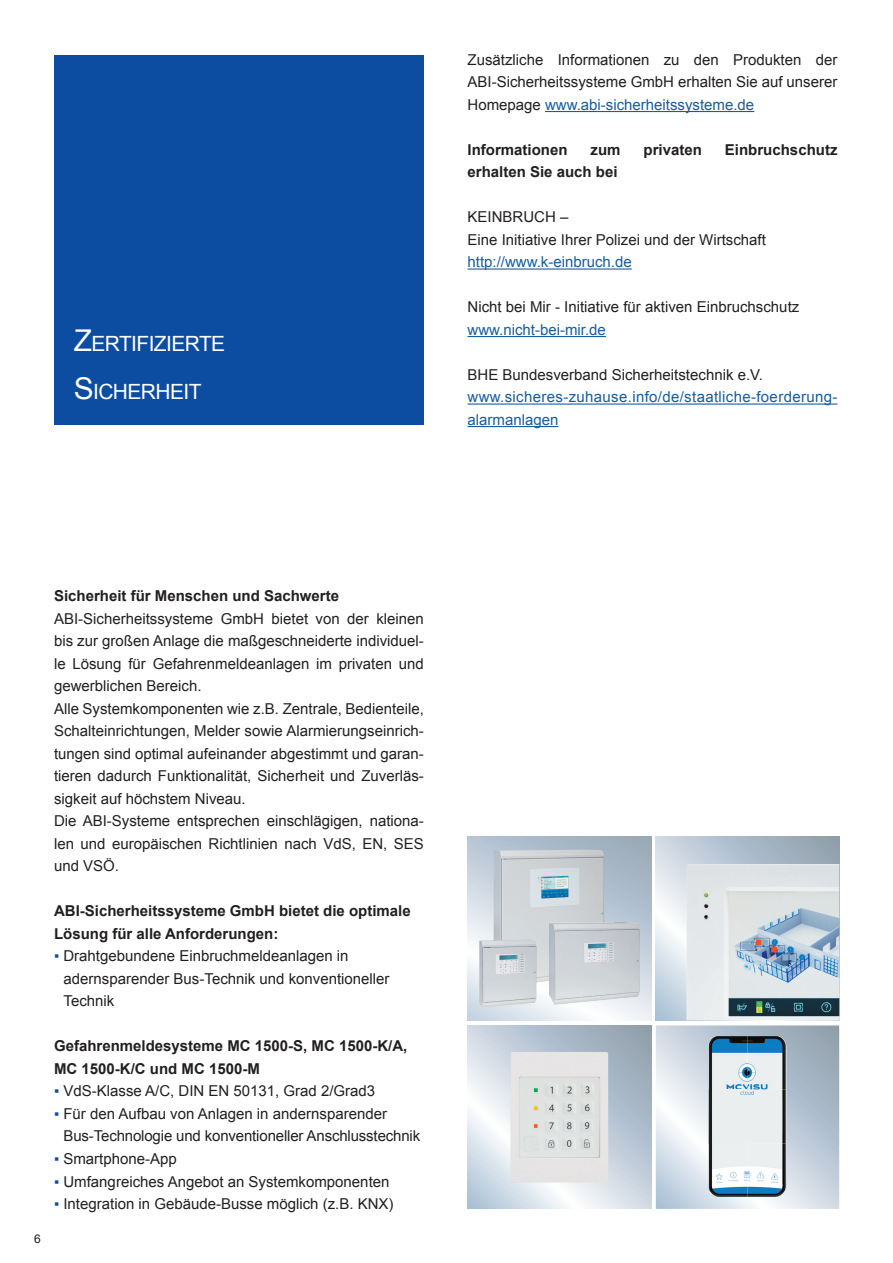
<style>
.page{position:relative;width:893px;height:1263px;background:#fff}
.page>*{position:absolute;margin:0;border:0;box-sizing:border-box;transform-origin:0 0}
.t1{font:21px "Arial";letter-spacing:-.03em;color:#fff}
.t2{font:15px/22.5px "Arial";color:#231f20}
.t3{font:700 15px/22.5px "Arial";color:#231f20}
.t4{font:15px/22.5px "Arial";letter-spacing:.025em;color:#175d9e}
.t5{font:15px "Arial";color:#175d9e}
.t6{font:12px "Arial";color:#231f20}
.s1{font-size:30px}
.s2{color:#175d9e}
.s3{color:#0d4da1}
</style>
<div class="page">
<div style="left:54px;top:55px;width:370px;height:369px;background:#0d4da1"></div>
<hr style="left:545px;top:111px;width:209px;height:1px;background:#175d9e">
<hr style="left:467px;top:268px;width:165px;height:2px;background:#175d9e">
<hr style="left:467px;top:336px;width:139px;height:1px;background:#175d9e">
<hr style="left:467px;top:403px;width:370px;height:2px;background:#175d9e">
<hr style="left:467px;top:426px;width:91px;height:1px;background:#175d9e">
<svg style="left:467px;top:836px;width:184px;height:184px;background:#c6d1db"></svg>
<img style="left:494px;top:849px;width:110px;height:138px">
<img style="left:479px;top:940px;width:57px;height:67px">
<img style="left:549px;top:922px;width:90px;height:83px">
<svg style="left:656px;top:836px;width:183px;height:184px;background:#c5d0da"></svg>
<img style="left:686px;top:864px;width:153px;height:156px">
<svg style="left:656px;top:1025px;width:183px;height:184px;background:#c9d3dd"></svg>
<img style="left:708px;top:1036px;width:78px;height:161px">
<svg style="left:468px;top:1025px;width:183px;height:184px;background:#c7d2dc"></svg>
<img style="left:510px;top:1052px;width:98px;height:130px">
<h1 class="t1" style="left:74px;top:330px;width:153px"><span class="s1">Z</span>ERTIFIZIERTE</h1>
<h1 class="t1" style="left:74px;top:378px;width:129px"><span class="s1">S</span>ICHERHEIT</h1>
<p class="t2" style="left:467px;top:49px;width:371px;text-align:justify">Zusätzliche Informationen zu den Produkten der ABI-Sicherheitssysteme GmbH erhalten Sie auf unserer Homepage <span class="s2">www.abi-sicherheitssysteme.de</span></p>
<p class="t3" style="left:467px;top:139px;width:102px">Informationen</p>
<p class="t3" style="left:591px;top:139px;width:32px">zum</p>
<p class="t3" style="left:644px;top:139px;width:60px">privaten</p>
<p class="t3" style="left:725px;top:139px;width:114px">Einbruchschutz</p>
<p class="t3" style="left:467px;top:161px;width:152px">erhalten Sie auch bei</p>
<p class="t2" style="left:467px;top:206px;width:300px">KEINBRUCH –<br>Eine Initiative Ihrer Polizei und der Wirtschaft</p>
<p class="t5" style="left:467px;top:252px;width:166px">http://www.k-einbruch.de</p>
<p class="t2" style="left:467px;top:296px;width:333px">Nicht bei Mir - Initiative für aktiven Einbruchschutz</p>
<p class="t5" style="left:467px;top:320px;width:140px">www.nicht-bei-mir.de</p>
<p class="t2" style="left:467px;top:364px;width:297px">BHE Bundesverband Sicherheitstechnik e.V.</p>
<p class="t4" style="left:467px;top:386px;width:371px">www.sicheres-zuhause.info/de/staatliche-foerderung&shy;alarmanlagen</p>
<p class="t6" style="left:34px;top:1230px;width:8px">6</p>
<p class="t3" style="left:54px;top:585px;width:287px">Sicherheit für Menschen und Sachwerte</p>
<p class="t2" style="left:54px;top:607px;width:371px">ABI-Sicherheitssysteme GmbH bietet von der kleinen bis zur großen Anlage die maßgeschneiderte individuel&shy;le Lösung für Gefahrenmeldeanlagen im privaten und gewerblichen Bereich.<br>Alle Systemkomponenten wie z.B. Zentrale, Bedienteile, Schalteinrichtungen, Melder sowie Alarmierungseinrich&shy;tungen sind optimal aufeinander abgestimmt und garan&shy;tieren dadurch Funktionalität, Sicherheit und Zuverläs&shy;sigkeit auf höchstem Niveau.<br>Die ABI-Systeme entsprechen einschlägigen, nationa&shy;len und europäischen Richtlinien nach VdS, EN, SES und VSÖ.</p>
<p class="t3" style="left:54px;top:900px;width:358px">ABI-Sicherheitssysteme GmbH bietet die optimale<br>Lösung für alle Anforderungen:</p>
<p class="t2" style="left:64px;top:945px;width:328px;text-indent:-10px"><span class="s3">▪</span> Drahtgebundene Einbruchmeldeanlagen in adernsparender Bus-Technik und konventioneller<br>Technik</p>
<p class="t3" style="left:54px;top:1035px;width:355px">Gefahrenmeldesysteme MC 1500-S, MC 1500-K/A,<br>MC 1500-K/C und MC 1500-M</p>
<p class="t2" style="left:54px;top:1080px;width:323px"><span class="s3">▪</span> VdS-Klasse A/C, DIN EN 50131, Grad 2/Grad3</p>
<p class="t2" style="left:64px;top:1102px;width:358px;text-indent:-10px"><span class="s3">▪</span> Für den Aufbau von Anlagen in andernsparender<br>Bus-Technologie und konventioneller Anschlusstechnik</p>
<p class="t2" style="left:54px;top:1147px;width:124px"><span class="s3">▪</span> Smartphone-App</p>
<p class="t2" style="left:54px;top:1170px;width:337px"><span class="s3">▪</span> Umfangreiches Angebot an Systemkomponenten</p>
<p class="t2" style="left:54px;top:1192px;width:341px"><span class="s3">▪</span> Integration in Gebäude-Busse möglich (z.B. KNX)</p>
</div>
